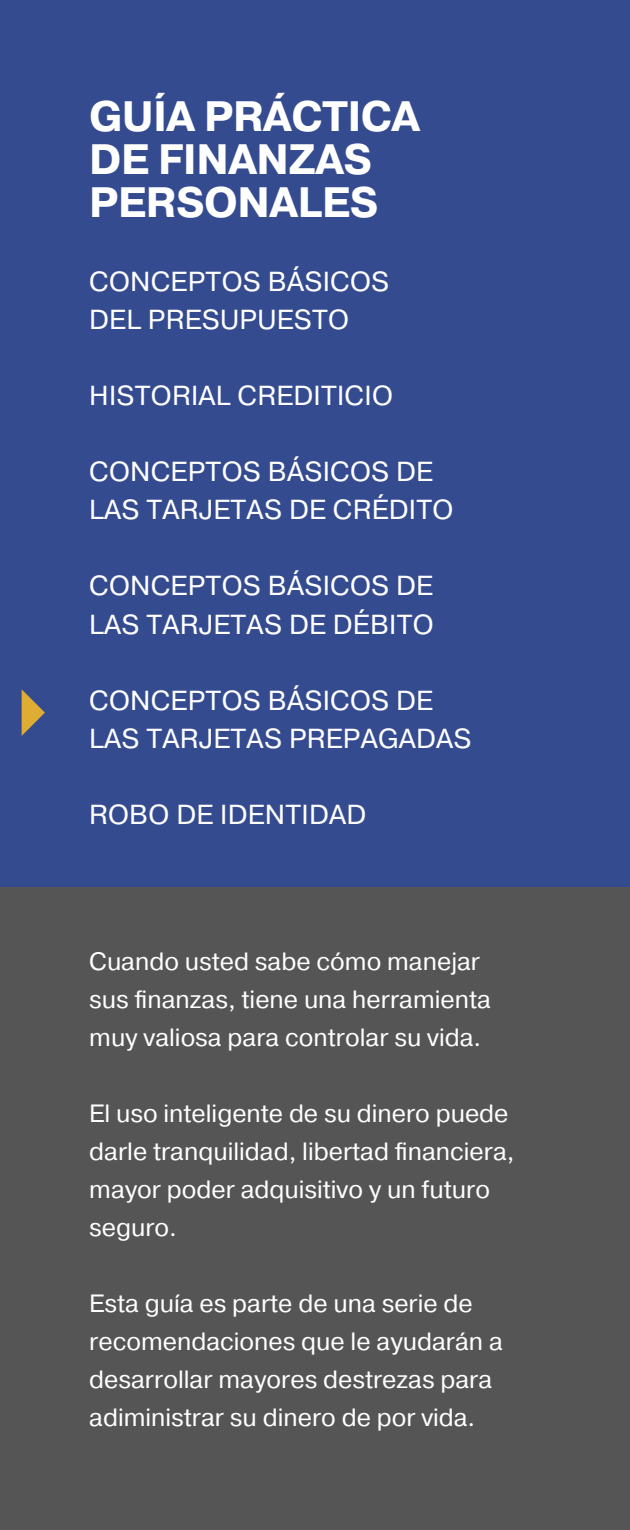
<style>
.page{position:relative;width:630px;height:1530px;background:#fff}
.page>*{position:absolute;margin:0;border:0;box-sizing:border-box;transform-origin:0 0}
.t1{font:700 42.5px/43px "Visa";letter-spacing:-.01em;color:#fff}
.t2{font:27.5px/38px "Visa";letter-spacing:.01em;color:#fff}
.t3{font:25px/38px "Visa";color:#fff}
</style>
<div class="page">
<div style="left:0;top:886px;width:630px;height:644px;background:#555"></div>
<div style="left:0;top:0;width:630px;height:886px;background:#354b90"></div>
<svg style="left:22px;top:690px;width:23px;height:46px"></svg>
<h1 class="t1" style="left:89px;top:95px;width:333px">GUÍA PRÁCTICA<br>DE FINANZAS<br>PERSONALES</h1>
<p class="t2" style="left:89px;top:264px;width:302px">CONCEPTOS BÁSICOS<br>DEL PRESUPUESTO</p>
<p class="t2" style="left:89px;top:378px;width:305px">HISTORIAL CREDITICIO</p>
<p class="t2" style="left:89px;top:454px;width:366px">CONCEPTOS BÁSICOS DE<br>LAS TARJETAS DE CRÉDITO</p>
<p class="t2" style="left:89px;top:568px;width:346px">CONCEPTOS BÁSICOS DE<br>LAS TARJETAS DE DÉBITO</p>
<p class="t2" style="left:89px;top:682px;width:384px">CONCEPTOS BÁSICOS DE<br>LAS TARJETAS PREPAGADAS</p>
<p class="t2" style="left:89px;top:796px;width:279px">ROBO DE IDENTIDAD</p>
<p class="t3" style="left:89px;top:943px;width:403px">Cuando usted sabe cómo manejar sus finanzas, tiene una herramienta muy valiosa para controlar su vida.</p>
<p class="t3" style="left:89px;top:1095px;width:427px">El uso inteligente de su dinero puede darle tranquilidad, libertad financiera, mayor poder adquisitivo y un futuro seguro.</p>
<p class="t3" style="left:89px;top:1285px;width:415px">Esta guía es parte de una serie de recomendaciones que le ayudarán a desarrollar mayores destrezas para adiministrar su dinero de por vida.</p>
</div>
